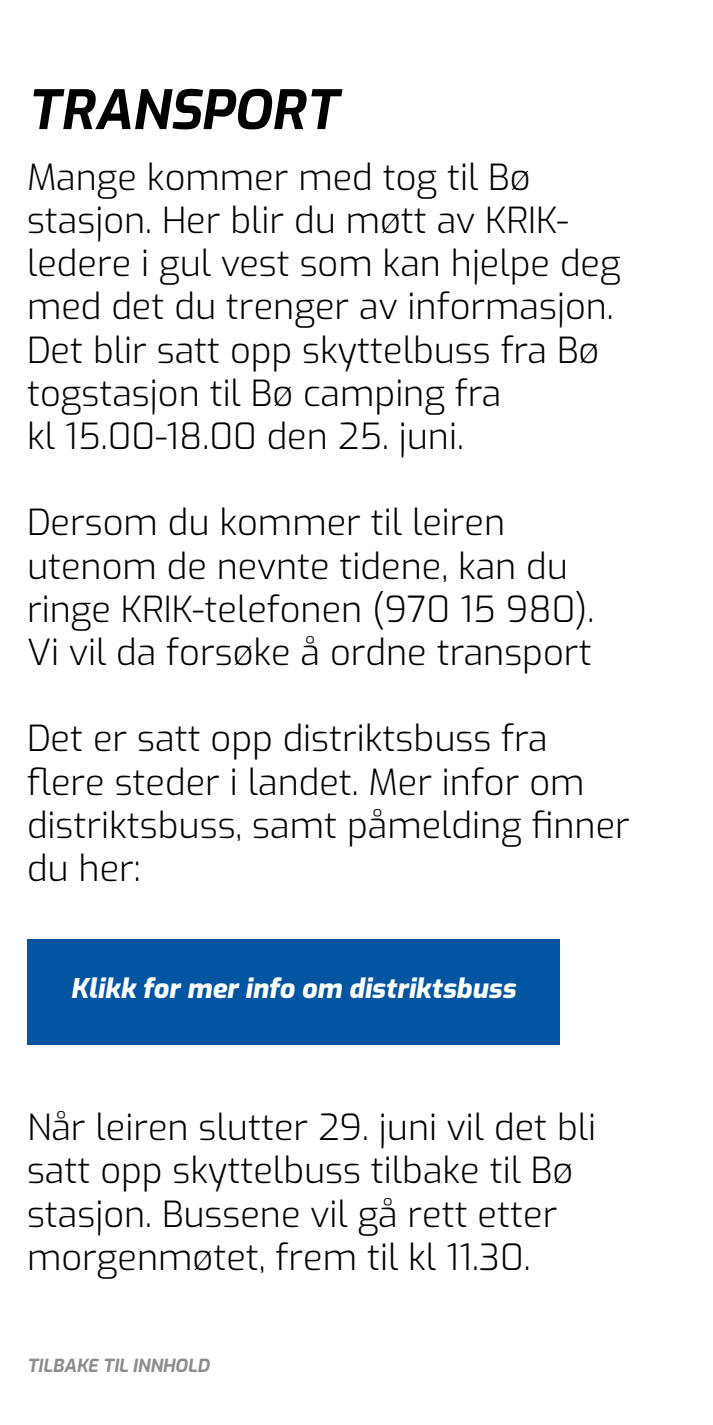
<style>
.page{position:relative;width:713px;height:1425px;background:#fff}
.page>*{position:absolute;margin:0;border:0;box-sizing:border-box;transform-origin:0 0}
.t1{font:italic 700 54px "Exo";color:#000}
.t2{font:300 36px/43.2px "Exo";color:#000}
.t3{font:italic 800 27px "Exo";color:#fff}
.t4{font:italic 700 18px "Exo";color:#8c8c8c}
</style>
<div class="page">
<div style="left:27px;top:939px;width:532px;height:105px;background:#0255a0"></div>
<h1 class="t1" style="left:27px;top:69px;width:312px">TRANSPORT</h1>
<p class="t2" style="left:27px;top:154px;width:595px">Mange kommer med tog til Bø stasjon. Her blir du møtt av KRIK&shy;ledere i gul vest som kan hjelpe deg med det du trenger av informasjon.<br>Det blir satt opp skyttelbuss fra Bø togstasjon til Bø camping fra<br>kl 15.00-18.00 den 25. juni.</p>
<p class="t2" style="left:27px;top:499px;width:568px">Dersom du kommer til leiren utenom de nevnte tidene, kan du ringe KRIK-telefonen (970 15 980).<br>Vi vil da forsøke å ordne transport</p>
<p class="t2" style="left:27px;top:715px;width:604px">Det er satt opp distriktsbuss fra flere steder i landet. Mer infor om distriktsbuss, samt påmelding finner du her:</p>
<p class="t3" style="left:70px;top:969px;width:446px">Klikk for mer info om distriktsbuss</p>
<p class="t2" style="left:27px;top:1104px;width:570px">Når leiren slutter 29. juni vil det bli satt opp skyttelbuss tilbake til Bø stasjon. Bussene vil gå rett etter morgenmøtet, frem til kl 11.30.</p>
<p class="t4" style="left:27px;top:1352px;width:184px">TILBAKE TIL INNHOLD</p>
</div>
